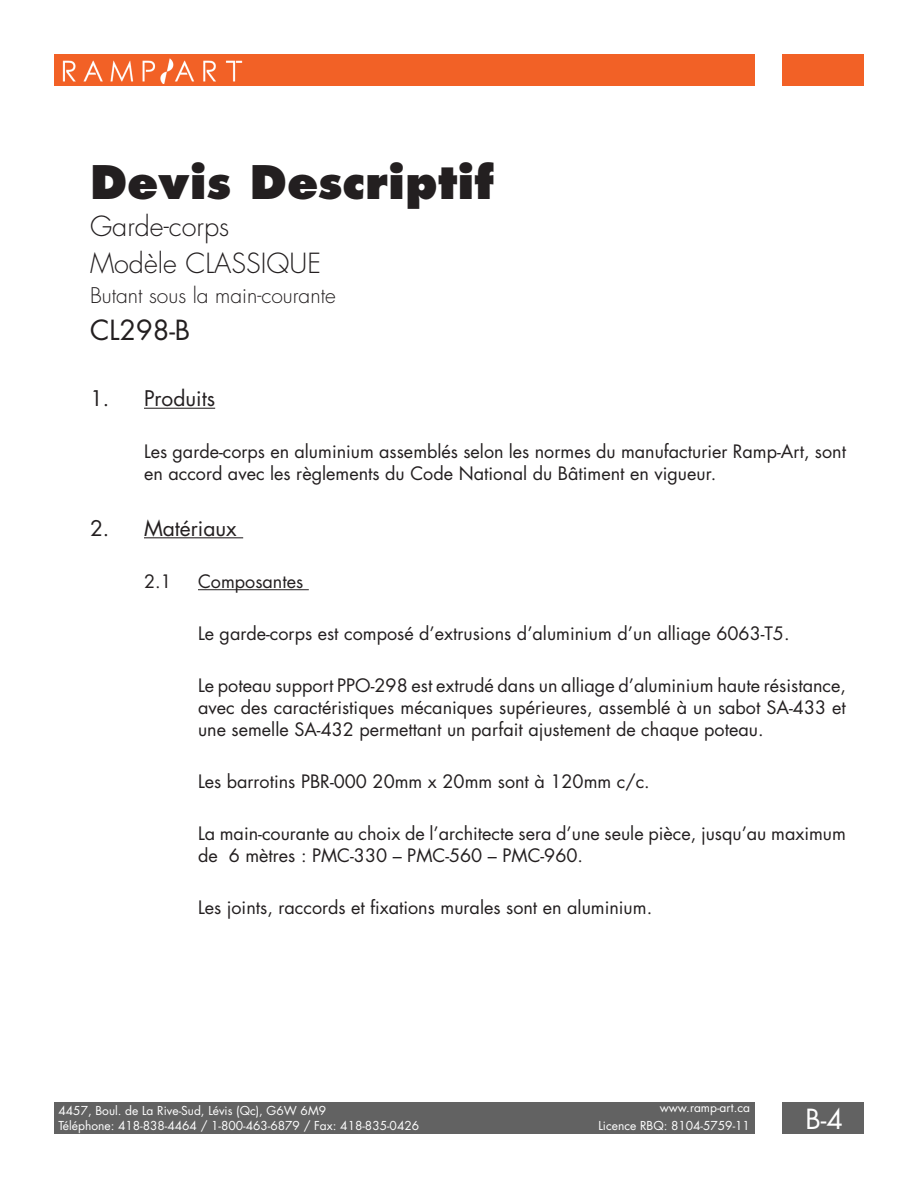
<style>
.page{position:relative;width:918px;height:1188px;background:#fff}
.page>*{position:absolute;margin:0;border:0;box-sizing:border-box;transform-origin:0 0}
.t1{font:800 45px "Futura Std";color:#231f20}
.t2{font:300 27px "Futura Std";color:#231f20}
.t3{font:27px "Futura Std";color:#231f20}
.t4{font:27px "Futura Std";color:#fff}
.t5{font:300 21px "Futura Std";color:#231f20}
.t6{font:21px "Futura Std";color:#231f20}
.t7{font:18px/21.6px "Futura Std";color:#231f20}
.t8{font:12px/15px "Futura Std";color:#fff}
</style>
<div class="page">
<div style="left:54px;top:1102px;width:701px;height:32px;background:#626262"></div>
<div style="left:782px;top:1102px;width:82px;height:32px;background:#626262"></div>
<div style="left:54px;top:54px;width:701px;height:32px;background:#f26126"></div>
<div style="left:782px;top:54px;width:82px;height:32px;background:#f26126"></div>
<hr style="left:144px;top:408px;width:71px;height:1px;background:#231f20">
<hr style="left:144px;top:537px;width:99px;height:1px;background:#231f20">
<hr style="left:198px;top:589px;width:111px;height:1px;background:#231f20">
<p class="t1" style="left:90px;top:154px;width:406px">Devis Descriptif</p>
<p class="t2" style="left:90px;top:210px;width:141px">Garde-corps</p>
<p class="t2" style="left:90px;top:247px;width:233px">Modèle CLASSIQUE</p>
<p class="t5" style="left:90px;top:282px;width:247px">Butant sous la main-courante</p>
<p class="t3" style="left:90px;top:312px;width:102px">CL298-B</p>
<p class="t6" style="left:90px;top:385px;width:127px">1. Produits</p>
<p class="t7" style="left:144px;top:441px;width:704px">Les garde-corps en aluminium assemblés selon les normes du manufacturier Ramp-Art, sont en accord avec les règlements du Code National du Bâtiment en vigueur.</p>
<p class="t6" style="left:90px;top:515px;width:148px">2. Matériaux</p>
<p class="t7" style="left:144px;top:571px;width:29px">2.1</p>
<p class="t7" style="left:198px;top:571px;width:107px">Composantes</p>
<p class="t7" style="left:198px;top:623px;width:593px">Le garde-corps est composé d’extrusions d’aluminium d’un alliage 6063-T5.</p>
<p class="t7" style="left:198px;top:675px;width:650px;text-align:justify">Le poteau support PPO-298 est extrudé dans un alliage d’aluminium haute résistance, avec des caractéristiques mécaniques supérieures, assemblé à un sabot SA-433 et une semelle SA-432 permettant un parfait ajustement de chaque poteau.</p>
<p class="t7" style="left:198px;top:771px;width:453px">Les barrotins PBR-000 20mm x 20mm sont à 120mm c/c.</p>
<p class="t7" style="left:198px;top:823px;width:649px">La main-courante au choix de l’architecte sera d’une seule pièce, jusqu’au maximum de 6 mètres : PMC-330 – PMC-560 – PMC-960.</p>
<p class="t7" style="left:198px;top:897px;width:456px">Les joints, raccords et fixations murales sont en aluminium.</p>
<p class="t8" style="left:598px;top:1099px;width:153px;line-height:18px;text-align:right">www.ramp-art.ca<br>Licence RBQ: 8104-5759-11</p>
<p class="t8" style="left:58px;top:1103px;width:362px">4457, Boul. de La Rive-Sud, Lévis (Qc), G6W 6M9<br>Téléphone: 418-838-4464 / 1-800-463-6879 / Fax: 418-835-0426</p>
<p class="t4" style="left:806px;top:1102px;width:39px">B-4</p>
</div>
